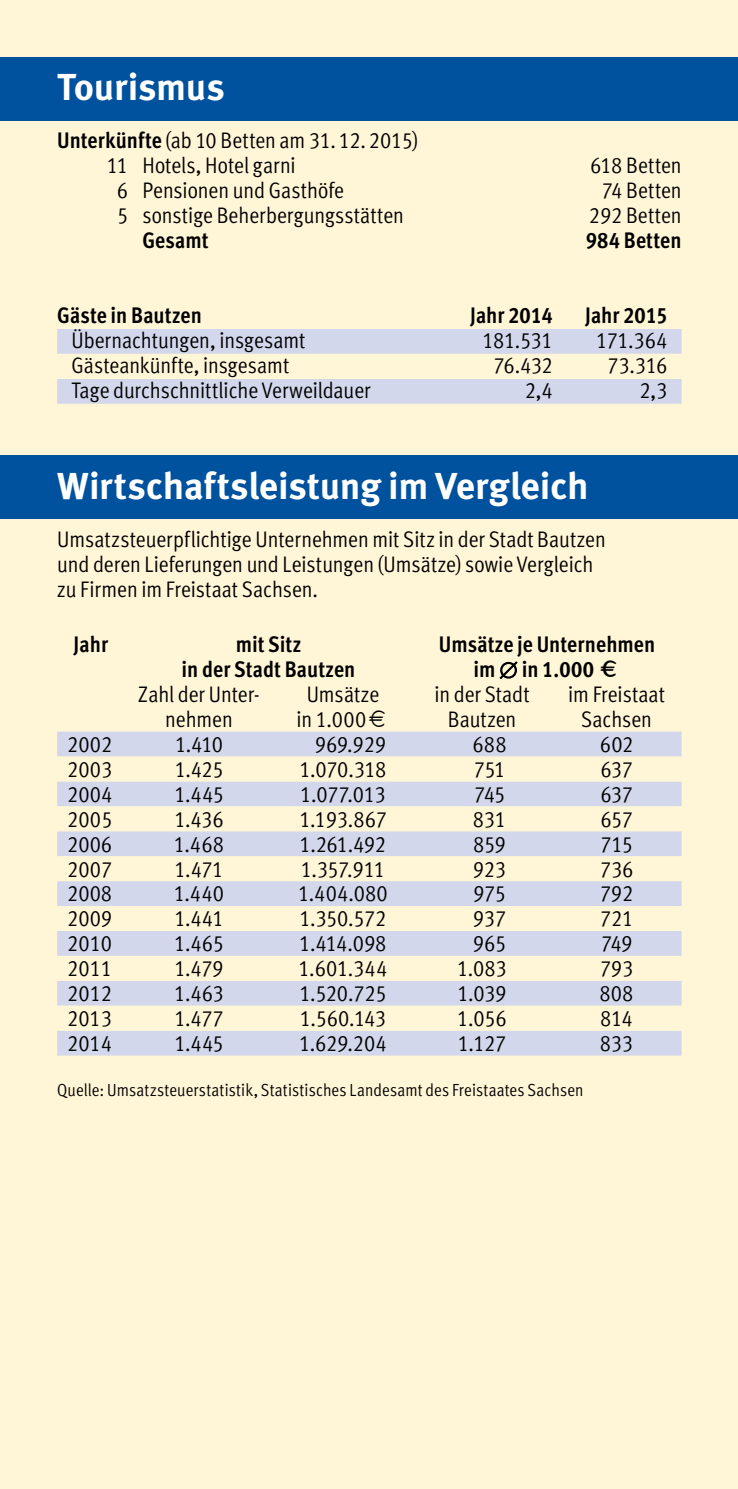
<style>
.page{position:relative;width:738px;height:1489px;background:#fff}
.page>*{position:absolute;margin:0;border:0;box-sizing:border-box;transform-origin:0 0}
.t1{font:700 37.5px "Meta Pro";letter-spacing:-.01em;color:#fff}
.t2{font:22.5px/25px "Meta Cond Normal LF";letter-spacing:-.005em;color:#000;text-align:center}
.t3{font:22.5px/25px "Meta Cond Bold LF";color:#000;text-align:center}
.t4{font:17.5px "Meta Cond Normal LF";letter-spacing:.01em;color:#000}
.s1{font-family:"Meta Cond Bold LF"}
.s2{font-family:"Euro Post";font-size:23px}
</style>
<div class="page">
<div style="left:0;top:0;width:737px;height:1488px;background:#fff5d7"></div>
<div style="left:0;top:57px;width:737px;height:63px;background:#00519e"></div>
<div style="left:57px;top:329px;width:624px;height:25px;background:#d3d7eb"></div>
<div style="left:57px;top:379px;width:624px;height:25px;background:#d3d7eb"></div>
<div style="left:0;top:455px;width:737px;height:64px;background:#00519e"></div>
<div style="left:57px;top:731px;width:624px;height:324px;background:#d3d7eb"></div>
<svg style="left:57px;top:756px;width:624px;height:274px"></svg>
<svg style="left:499px;top:661px;width:19px;height:19px"></svg>
<h1 class="t1" style="left:57px;top:63px;width:169px">Tourismus</h1>
<p class="t2" style="left:107px;top:128px;width:312px;text-align:left;text-indent:-50px"><span class="s1">Unterkünfte</span> (ab 10 Betten am 31. 12. 2015)<br>11 Hotels, Hotel garni</p>
<p class="t2" style="left:590px;top:153px;width:93px">618 Betten</p>
<p class="t2" style="left:117px;top:178px;width:228px">6 Pensionen und Gasthöfe</p>
<p class="t2" style="left:601px;top:178px;width:82px">74 Betten</p>
<p class="t2" style="left:117px;top:203px;width:288px">5 sonstige Beherbergungsstätten</p>
<p class="t2" style="left:588px;top:203px;width:94px">292 Betten</p>
<p class="t3" style="left:142px;top:228px;width:68px">Gesamt</p>
<p class="t3" style="left:585px;top:228px;width:97px">984 Betten</p>
<p class="t3" style="left:57px;top:303px;width:146px">Gäste in Bautzen</p>
<p class="t3" style="left:469px;top:303px;width:84px">Jahr 2014</p>
<p class="t3" style="left:584px;top:303px;width:84px">Jahr 2015</p>
<p class="t2" style="left:71px;top:328px;width:235px">Übernachtungen, insgesamt</p>
<p class="t2" style="left:482px;top:328px;width:72px">181.531</p>
<p class="t2" style="left:595px;top:328px;width:73px">171.364</p>
<p class="t2" style="left:71px;top:353px;width:219px">Gästeankünfte, insgesamt</p>
<p class="t2" style="left:492px;top:353px;width:61px">76.432</p>
<p class="t2" style="left:606px;top:353px;width:62px">73.316</p>
<p class="t2" style="left:71px;top:378px;width:300px">Tage durchschnittliche Verweildauer</p>
<p class="t2" style="left:524px;top:378px;width:30px">2,4</p>
<p class="t2" style="left:639px;top:378px;width:30px">2,3</p>
<h1 class="t1" style="left:57px;top:462px;width:532px">Wirtschaftsleistung im Vergleich</h1>
<p class="t2" style="left:57px;top:526px;width:549px;text-align:left">Umsatzsteuerpflichtige Unternehmen mit Sitz in der Stadt Bautzen und deren Lieferungen und Leistungen (Umsätze) sowie Vergleich zu Firmen im Freistaat Sachsen.</p>
<p class="t3" style="left:74px;top:631px;width:36px">Jahr</p>
<p class="t3" style="left:181px;top:631px;width:175px">mit Sitz<br>in der Stadt Bautzen</p>
<p class="t3" style="left:438px;top:631px;width:218px">Umsätze je Unternehmen im in 1.000 <span class="s2">o</span></p>
<p class="t2" style="left:138px;top:681px;width:123px">Zahl der Unter&shy;nehmen</p>
<p class="t2" style="left:296px;top:681px;width:94px">Umsätze in 1.000<span class="s2">e</span></p>
<p class="t2" style="left:434px;top:681px;width:96px">in der Stadt<br>Bautzen</p>
<p class="t2" style="left:568px;top:681px;width:98px">im Freistaat<br>Sachsen</p>
<p class="t2" style="left:67px;top:731px;width:46px">2002</p>
<p class="t2" style="left:175px;top:731px;width:49px">1.410</p>
<p class="t2" style="left:314px;top:731px;width:73px">969.929</p>
<p class="t2" style="left:472px;top:731px;width:36px">688</p>
<p class="t2" style="left:599px;top:731px;width:35px">602</p>
<p class="t2" style="left:67px;top:756px;width:46px">2003</p>
<p class="t2" style="left:174px;top:756px;width:50px">1.425</p>
<p class="t2" style="left:299px;top:756px;width:88px">1.070.318</p>
<p class="t2" style="left:473px;top:756px;width:34px">751</p>
<p class="t2" style="left:600px;top:756px;width:34px">637</p>
<p class="t2" style="left:67px;top:781px;width:46px">2004</p>
<p class="t2" style="left:174px;top:781px;width:51px">1.445</p>
<p class="t2" style="left:300px;top:781px;width:87px">1.077.013</p>
<p class="t2" style="left:473px;top:781px;width:33px">745</p>
<p class="t2" style="left:600px;top:781px;width:34px">637</p>
<p class="t2" style="left:67px;top:806px;width:46px">2005</p>
<p class="t2" style="left:174px;top:806px;width:51px">1.436</p>
<p class="t2" style="left:299px;top:806px;width:89px">1.193.867</p>
<p class="t2" style="left:472px;top:806px;width:35px">831</p>
<p class="t2" style="left:600px;top:806px;width:34px">657</p>
<p class="t2" style="left:67px;top:831px;width:46px">2006</p>
<p class="t2" style="left:174px;top:831px;width:52px">1.468</p>
<p class="t2" style="left:299px;top:831px;width:88px">1.261.492</p>
<p class="t2" style="left:473px;top:831px;width:34px">859</p>
<p class="t2" style="left:600px;top:831px;width:34px">715</p>
<p class="t2" style="left:67px;top:856px;width:46px">2007</p>
<p class="t2" style="left:174px;top:856px;width:50px">1.471</p>
<p class="t2" style="left:300px;top:856px;width:86px">1.357.911</p>
<p class="t2" style="left:472px;top:856px;width:35px">923</p>
<p class="t2" style="left:599px;top:856px;width:35px">736</p>
<p class="t2" style="left:67px;top:881px;width:46px">2008</p>
<p class="t2" style="left:174px;top:881px;width:52px">1.440</p>
<p class="t2" style="left:298px;top:881px;width:91px">1.404.080</p>
<p class="t2" style="left:472px;top:881px;width:34px">975</p>
<p class="t2" style="left:599px;top:881px;width:35px">792</p>
<p class="t2" style="left:67px;top:905px;width:46px">2009</p>
<p class="t2" style="left:174px;top:905px;width:51px">1.441</p>
<p class="t2" style="left:299px;top:905px;width:88px">1.350.572</p>
<p class="t2" style="left:472px;top:905px;width:34px">937</p>
<p class="t2" style="left:599px;top:905px;width:35px">721</p>
<p class="t2" style="left:67px;top:930px;width:46px">2010</p>
<p class="t2" style="left:174px;top:930px;width:51px">1.465</p>
<p class="t2" style="left:299px;top:930px;width:89px">1.414.098</p>
<p class="t2" style="left:472px;top:930px;width:35px">965</p>
<p class="t2" style="left:600px;top:930px;width:33px">749</p>
<p class="t2" style="left:67px;top:955px;width:46px">2011</p>
<p class="t2" style="left:174px;top:955px;width:50px">1.479</p>
<p class="t2" style="left:298px;top:955px;width:90px">1.601.344</p>
<p class="t2" style="left:457px;top:955px;width:51px">1.083</p>
<p class="t2" style="left:599px;top:955px;width:35px">793</p>
<p class="t2" style="left:67px;top:980px;width:46px">2012</p>
<p class="t2" style="left:174px;top:980px;width:51px">1.463</p>
<p class="t2" style="left:299px;top:980px;width:88px">1.520.725</p>
<p class="t2" style="left:457px;top:980px;width:51px">1.039</p>
<p class="t2" style="left:599px;top:980px;width:35px">808</p>
<p class="t2" style="left:67px;top:1005px;width:46px">2013</p>
<p class="t2" style="left:174px;top:1005px;width:51px">1.477</p>
<p class="t2" style="left:299px;top:1005px;width:88px">1.560.143</p>
<p class="t2" style="left:457px;top:1005px;width:51px">1.056</p>
<p class="t2" style="left:599px;top:1005px;width:34px">814</p>
<p class="t2" style="left:67px;top:1030px;width:46px">2014</p>
<p class="t2" style="left:174px;top:1030px;width:51px">1.445</p>
<p class="t2" style="left:299px;top:1030px;width:89px">1.629.204</p>
<p class="t2" style="left:457px;top:1030px;width:50px">1.127</p>
<p class="t2" style="left:599px;top:1030px;width:35px">833</p>
<p class="t4" style="left:57px;top:1079px;width:527px">Quelle: Umsatzsteuerstatistik, Statistisches Landesamt des Freistaates Sachsen</p>
</div>
